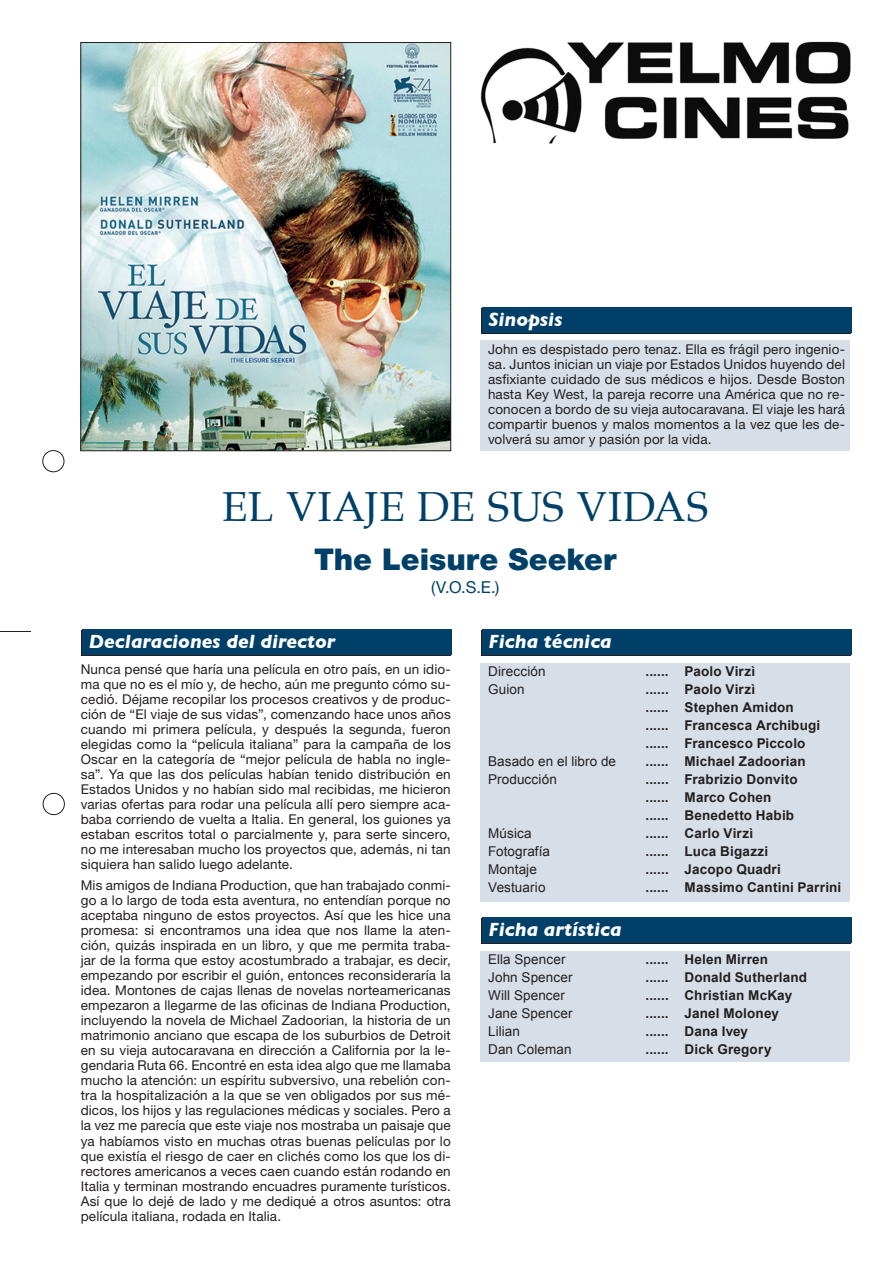
<style>
.page{position:relative;width:893px;height:1263px;background:#fff}
.page>*{position:absolute;margin:0;border:0;box-sizing:border-box;transform-origin:0 0}
.t1{font:42px "Palatino";letter-spacing:.01em;color:#004068}
.t2{font:900 30px "Helvetica Neue";color:#004068}
.t3{font:italic 700 19.5px "Gill Sans";color:#fff}
.t4{font:16.5px "Helvetica Neue";color:#004068}
.t5{font:13.5px/15px "Helvetica Neue";letter-spacing:.01em;color:#231f20;text-align:justify}
.t6{font:700 13.5px "Arial";letter-spacing:.015em;color:#231f20}
.t7{font:13.5px "Arial";letter-spacing:.01em;color:#231f20}
</style>
<div class="page">
<img style="left:82px;top:44px;width:367px;height:405px">
<div style="left:80px;top:42px;width:371px;height:409px;border:1px solid #231f20"></div>
<div style="left:480px;top:308px;width:370px;height:26px;background:#231f20"></div>
<div style="left:81px;top:630px;width:370px;height:26px;background:#231f20"></div>
<div style="left:482px;top:307px;width:369px;height:26px;background:#004068"></div>
<div style="left:82px;top:629px;width:370px;height:26px;background:#004068"></div>
<div style="left:480px;top:341px;width:370px;height:110px;background:#d7dee8"></div>
<hr style="left:0;top:631px;width:31px;height:1px;background:#231f20">
<div style="left:43px;top:450px;width:21px;height:22px;border:1px solid #231f20;border-radius:50%"></div>
<div style="left:43px;top:793px;width:22px;height:22px;border:1px solid #231f20;border-radius:50%"></div>
<img style="left:480px;top:41px;width:370px;height:102px">
<div style="left:481px;top:630px;width:369px;height:26px;background:#231f20"></div>
<svg style="left:481px;top:918px;width:369px;height:25px"></svg>
<div style="left:482px;top:629px;width:369px;height:26px;background:#004068"></div>
<div style="left:482px;top:917px;width:369px;height:25px;background:#004068"></div>
<div style="left:480px;top:663px;width:370px;height:239px;background:#d7dee8"></div>
<div style="left:480px;top:951px;width:370px;height:110px;background:#d7dee8"></div>
<p class="t3" style="left:489px;top:308px;width:75px">Sinopsis</p>
<p class="t5" style="left:488px;top:342px;width:359px">John es despistado pero tenaz. Ella es frágil pero ingenio&shy;sa. Juntos inician un viaje por Estados Unidos huyendo del asfixiante cuidado de sus médicos e hijos. Desde Boston hasta Key West, la pareja recorre una América que no re&shy;conocen a bordo de su vieja autocaravana. El viaje les hará compartir buenos y malos momentos a la vez que les de&shy;volverá su amor y pasión por la vida.</p>
<p class="t1" style="left:222px;top:472px;width:488px">EL VIAJE DE SUS VIDAS</p>
<p class="t2" style="left:314px;top:541px;width:304px">The Leisure Seeker</p>
<p class="t4" style="left:431px;top:578px;width:70px">(V.O.S.E.)</p>
<p class="t3" style="left:89px;top:630px;width:248px">Declaraciones del director</p>
<p class="t5" style="left:81px;top:661px;width:371px">Nunca pensé que haría una película en otro país, en un idio&shy;ma que no es el mío y, de hecho, aún me pregunto cómo su&shy;cedió. Déjame recopilar los procesos creativos y de produc&shy;ción de “El viaje de sus vidas”, comenzando hace unos años cuando mi primera película, y después la segunda, fueron elegidas como la “película italiana” para la campaña de los Oscar en la categoría de “mejor película de habla no ingle&shy;sa”. Ya que las dos películas habían tenido distribución en Estados Unidos y no habían sido mal recibidas, me hicieron varias ofertas para rodar una película allí pero siempre aca&shy;baba corriendo de vuelta a Italia. En general, los guiones ya estaban escritos total o parcialmente y, para serte sincero, no me interesaban mucho los proyectos que, además, ni tan siquiera han salido luego adelante.</p>
<p class="t5" style="left:81px;top:878px;width:371px">Mis amigos de Indiana Production, que han trabajado conmi&shy;go a lo largo de toda esta aventura, no entendían porque no aceptaba ninguno de estos proyectos. Así que les hice una promesa: si encontramos una idea que nos llame la aten&shy;ción, quizás inspirada en un libro, y que me permita traba&shy;jar de la forma que estoy acostumbrado a trabajar, es decir, empezando por escribir el guión, entonces reconsideraría la idea. Montones de cajas llenas de novelas norteamericanas empezaron a llegarme de las oficinas de Indiana Production, incluyendo la novela de Michael Zadoorian, la historia de un matrimonio anciano que escapa de los suburbios de Detroit en su vieja autocaravana en dirección a California por la le&shy;gendaria Ruta 66. Encontré en esta idea algo que me llamaba mucho la atención: un espíritu subversivo, una rebelión con&shy;tra la hospitalización a la que se ven obligados por sus mé&shy;dicos, los hijos y las regulaciones médicas y sociales. Pero a la vez me parecía que este viaje nos mostraba un paisaje que ya habíamos visto en muchas otras buenas películas por lo que existía el riesgo de caer en clichés como los que los di&shy;rectores americanos a veces caen cuando están rodando en Italia y terminan mostrando encuadres puramente turísticos.<br>Así que lo dejé de lado y me dediqué a otros asuntos: otra película italiana, rodada en Italia.</p>
<p class="t3" style="left:489px;top:630px;width:125px">Ficha técnica</p>
<p class="t7" style="left:488px;top:664px;width:59px">Dirección</p>
<p class="t6" style="left:645px;top:664px;width:111px">...... Paolo Virzì</p>
<p class="t7" style="left:488px;top:682px;width:38px">Guion</p>
<p class="t6" style="left:645px;top:682px;width:111px">...... Paolo Virzì</p>
<p class="t6" style="left:645px;top:700px;width:150px">...... Stephen Amidon</p>
<p class="t6" style="left:645px;top:718px;width:176px">...... Francesca Archibugi</p>
<p class="t6" style="left:645px;top:736px;width:161px">...... Francesco Piccolo</p>
<p class="t7" style="left:488px;top:754px;width:129px">Basado en el libro de</p>
<p class="t6" style="left:645px;top:754px;width:162px">...... Michael Zadoorian</p>
<p class="t7" style="left:488px;top:772px;width:70px">Producción</p>
<p class="t6" style="left:645px;top:772px;width:154px">...... Frabrizio Donvito</p>
<p class="t6" style="left:645px;top:790px;width:127px">...... Marco Cohen</p>
<p class="t6" style="left:645px;top:808px;width:150px">...... Benedetto Habib</p>
<p class="t7" style="left:488px;top:826px;width:45px">Música</p>
<p class="t6" style="left:645px;top:826px;width:109px">...... Carlo Virzì</p>
<p class="t7" style="left:488px;top:844px;width:63px">Fotografía</p>
<p class="t6" style="left:645px;top:844px;width:124px">...... Luca Bigazzi</p>
<p class="t7" style="left:488px;top:862px;width:50px">Montaje</p>
<p class="t6" style="left:645px;top:862px;width:137px">...... Jacopo Quadri</p>
<p class="t7" style="left:488px;top:880px;width:59px">Vestuario</p>
<p class="t6" style="left:645px;top:880px;width:197px">...... Massimo Cantini Parrini</p>
<p class="t3" style="left:489px;top:918px;width:135px">Ficha artística</p>
<p class="t7" style="left:488px;top:951px;width:79px">Ella Spencer</p>
<p class="t6" style="left:645px;top:951px;width:124px">...... Helen Mirren</p>
<p class="t7" style="left:488px;top:969px;width:86px">John Spencer</p>
<p class="t6" style="left:645px;top:969px;width:163px">...... Donald Sutherland</p>
<p class="t7" style="left:488px;top:987px;width:78px">Will Spencer</p>
<p class="t6" style="left:645px;top:987px;width:148px">...... Christian McKay</p>
<p class="t7" style="left:488px;top:1005px;width:86px">Jane Spencer</p>
<p class="t6" style="left:645px;top:1005px;width:135px">...... Janel Moloney</p>
<p class="t7" style="left:488px;top:1023px;width:33px">Lilian</p>
<p class="t6" style="left:645px;top:1023px;width:104px">...... Dana Ivey</p>
<p class="t7" style="left:488px;top:1041px;width:85px">Dan Coleman</p>
<p class="t6" style="left:645px;top:1041px;width:127px">...... Dick Gregory</p>
</div>
